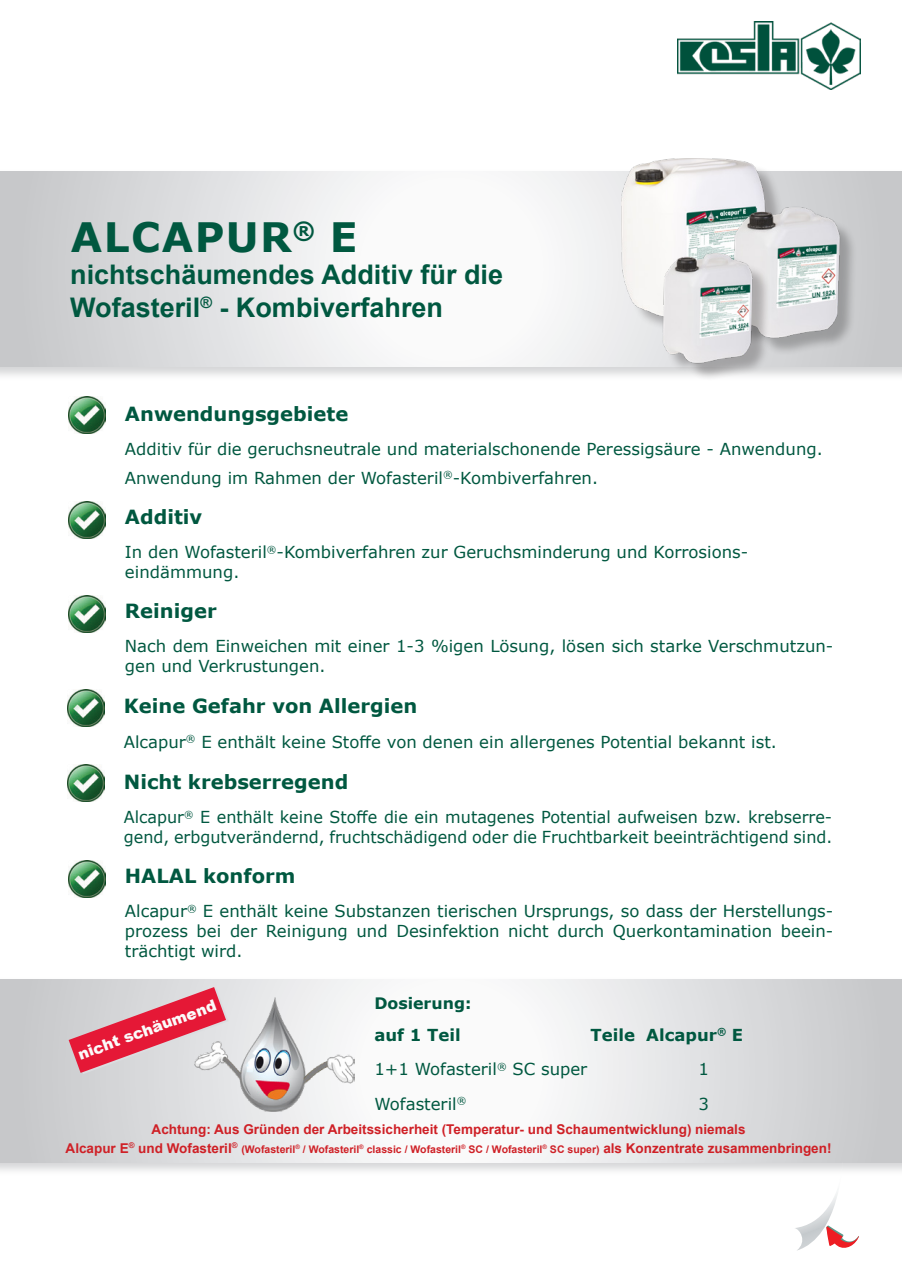
<style>
.page{position:relative;width:902px;height:1272px;background:#fff}
.page>*{position:absolute;margin:0;border:0;box-sizing:border-box;transform-origin:0 0}
.t1{font:700 40.5px "Verdana";letter-spacing:.035em;color:#005840}
.t2{font:700 27px "Arial";color:#005840}
.t3{font:700 19.5px "Verdana";color:#005840}
.t4{font:16.5px/19.8px "Verdana";color:#005840}
.t5{font:700 16.5px "Verdana";color:#005840}
.t6{font:700 15.75px "Verdana";color:#005840}
.t7{font:900 15.6px "Arial";color:#fbfbfa}
.t8{font:700 13.5px "Arial";color:#cf2026}
.t9{font:700 10.5px "Arial";color:#cf2026}
.s1{font-size:13.5px}
</style>
<div class="page">
<div style="left:0;top:977px;width:901px;height:199px;background:#c7c8ca;opacity:.75"></div>
<svg style="left:0;top:979px;width:901px;height:183px"></svg>
<div style="left:0;top:169px;width:901px;height:212px;background:#c7c8ca;opacity:.75"></div>
<svg style="left:0;top:171px;width:901px;height:196px"></svg>
<svg style="left:794px;top:1161px;width:65px;height:90px"></svg>
<img style="left:69px;top:396px;width:37px;height:37px">
<img style="left:69px;top:501px;width:37px;height:37px">
<img style="left:69px;top:595px;width:37px;height:37px">
<img style="left:69px;top:860px;width:37px;height:37px">
<img style="left:67px;top:689px;width:38px;height:37px">
<img style="left:677px;top:21px;width:183px;height:69px">
<img style="left:194px;top:997px;width:160px;height:114px">
<svg style="left:69px;top:987px;width:159px;height:87px"></svg>
<img style="left:598px;top:158px;width:116px;height:169px">
<img style="left:714px;top:158px;width:149px;height:218px">
<img style="left:647px;top:207px;width:125px;height:174px">
<img style="left:67px;top:764px;width:38px;height:38px">
<p class="t1" style="left:71px;top:209px;width:288px">ALCAPUR<sup>®</sup> E</p>
<p class="t2" style="left:70px;top:256px;width:434px">nichtschäumendes Additiv für die</p>
<p class="t2" style="left:70px;top:288px;width:374px">Wofasteril<sup>®</sup> - Kombiverfahren</p>
<p class="t3" style="left:125px;top:400px;width:225px">Anwendungsgebiete</p>
<p class="t4" style="left:125px;top:439px;width:699px">Additiv für die geruchsneutrale und materialschonende Peressigsäure - Anwendung.</p>
<p class="t4" style="left:125px;top:468px;width:474px">Anwendung im Rahmen der Wofasteril<sup>®</sup>-Kombiverfahren.</p>
<p class="t3" style="left:125px;top:503px;width:79px">Additiv</p>
<p class="t4" style="left:125px;top:542px;width:624px">In den Wofasteril<sup>®</sup>-Kombiverfahren zur Geruchsminderung und Korrosions-</p>
<p class="t4" style="left:125px;top:562px;width:116px">eindämmung.</p>
<p class="t3" style="left:125px;top:597px;width:93px">Reiniger</p>
<p class="t4" style="left:125px;top:636px;width:709px">Nach dem Einweichen mit einer 1-3 %igen Lösung, lösen sich starke Verschmutzun&shy;gen und Verkrustungen.</p>
<p class="t3" style="left:124px;top:692px;width:295px">Keine Gefahr von Allergien</p>
<p class="t4" style="left:124px;top:731px;width:654px">Alcapur<sup>®</sup> E enthält keine Stoffe von denen ein allergenes Potential bekannt ist.</p>
<p class="t3" style="left:124px;top:768px;width:226px">Nicht krebserregend</p>
<p class="t4" style="left:124px;top:807px;width:710px">Alcapur<sup>®</sup> E enthält keine Stoffe die ein mutagenes Potential aufweisen bzw. krebserre&shy;gend, erbgutverändernd, fruchtschädigend oder die Fruchtbarkeit beeinträchtigend sind.</p>
<p class="t3" style="left:125px;top:862px;width:172px">HALAL konform</p>
<p class="t4" style="left:125px;top:901px;width:709px;text-align:justify">Alcapur<sup>®</sup> E enthält keine Substanzen tierischen Ursprungs, so dass der Herstellungs&shy;prozess bei der Reinigung und Desinfektion nicht durch Querkontamination beein&shy;trächtigt wird.</p>
<p class="t7" style="left:75px;top:1043px;width:147px;rotate:-20deg">nicht schäumend</p>
<p class="t6" style="left:374px;top:992px;width:98px">Dosierung:</p>
<p class="t5" style="left:374px;top:1023px;width:88px">auf 1 Teil</p>
<p class="t5" style="left:590px;top:1023px;width:154px">Teile Alcapur<sup>®</sup> E</p>
<p class="t4" style="left:374px;top:1059px;width:214px">1+1 Wofasteril<sup>®</sup> SC super</p>
<p class="t4" style="left:698px;top:1059px;width:12px">1</p>
<p class="t4" style="left:374px;top:1093px;width:93px">Wofasteril<sup>®</sup></p>
<p class="t4" style="left:698px;top:1093px;width:12px">3</p>
<p class="t8" style="left:152px;top:1120px;width:595px">Achtung: Aus Gründen der Arbeitssicherheit (Temperatur- und Schaumentwicklung) niemals</p>
<p class="t9" style="left:66px;top:1141px;width:767px"><span class="s1">Alcapur E</span><sup>®</sup> <span class="s1">und Wofasteril</span><sup>®</sup> (Wofasteril<sup>®</sup> / Wofasteril<sup>®</sup> classic / Wofasteril<sup>®</sup> SC / Wofasteril<sup>®</sup> SC super) <span class="s1">als Konzentrate zusammenbringen!</span></p>
</div>
